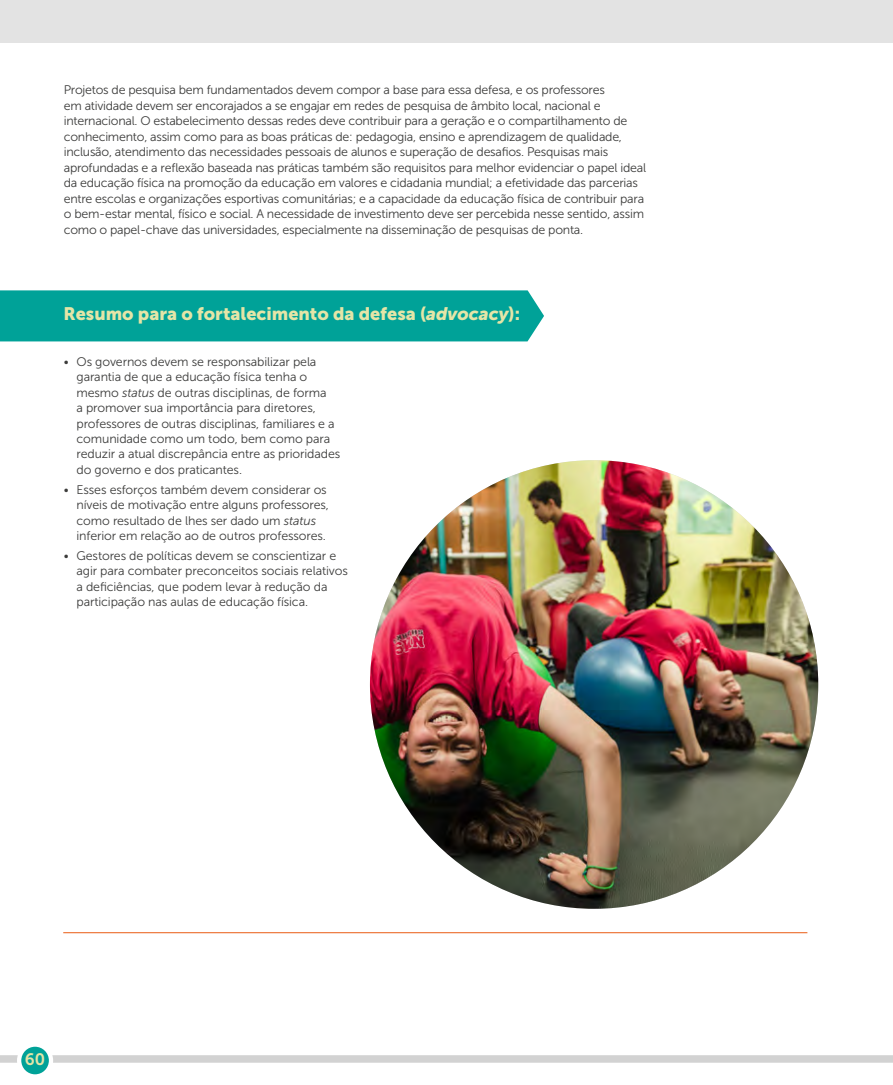
<style>
.page{position:relative;width:893px;height:1085px;background:#fff}
.page>*{position:absolute;margin:0;border:0;box-sizing:border-box;transform-origin:0 0}
.t1{font:18px "Museo Sans 900";color:#e5e5a7}
.t2{font:16.5px "Museo Sans 700";color:#e5e5a7}
.t3{font:12.45px/15.5px "Museo Sans 300";letter-spacing:-.02em;color:#3c3c3b}
.s1{font-style:italic}
</style>
<div class="page">
<div style="left:0;top:0;width:893px;height:43px;background:#e3e3e3"></div>
<hr style="left:63px;top:932px;width:744px;height:1px;background:#ea5b13">
<div style="left:0;top:1054px;width:893px;height:8px;background:#d2d2d2"></div>
<svg style="left:19px;top:1044px;width:32px;height:32px"></svg>
<div style="left:17px;top:1042px;width:36px;height:36px;border:4px solid #fff;border-radius:50%"></div>
<div style="left:0;top:290px;width:544px;height:51px;background:#00a298"></div>
<img style="left:370px;top:460px;width:448px;height:448px;border-radius:224px">
<p class="t3" style="left:64px;top:82px;width:584px">Projetos de pesquisa bem fundamentados devem compor a base para essa defesa, e os professores<br>em atividade devem ser encorajados a se engajar em redes de pesquisa de âmbito local, nacional e internacional. O estabelecimento dessas redes deve contribuir para a geração e o compartilhamento de conhecimento, assim como para as boas práticas de: pedagogia, ensino e aprendizagem de qualidade, inclusão, atendimento das necessidades pessoais de alunos e superação de desafios. Pesquisas mais aprofundadas e a reflexão baseada nas práticas também são requisitos para melhor evidenciar o papel ideal da educação física na promoção da educação em valores e cidadania mundial; a efetividade das parcerias entre escolas e organizações esportivas comunitárias; e a capacidade da educação física de contribuir para o bem-estar mental, físico e social. A necessidade de investimento deve ser percebida nesse sentido, assim como o papel-chave das universidades, especialmente na disseminação de pesquisas de ponta.</p>
<h1 class="t1" style="left:64px;top:303px;width:458px">Resumo para o fortalecimento da defesa (<span class="s1">advocacy</span>):</h1>
<p class="t3" style="left:77px;top:354px;width:265px;text-indent:-13px">• Os governos devem se responsabilizar pela garantia de que a educação física tenha o mesmo <span class="s1">status</span> de outras disciplinas, de forma<br>a promover sua importância para diretores, professores de outras disciplinas, familiares e a comunidade como um todo, bem como para reduzir a atual discrepância entre as prioridades do governo e dos praticantes.</p>
<p class="t3" style="left:77px;top:481px;width:254px;text-indent:-13px">• Esses esforços também devem considerar os níveis de motivação entre alguns professores, como resultado de lhes ser dado um <span class="s1">status </span>inferior em relação ao de outros professores.</p>
<p class="t3" style="left:77px;top:547px;width:273px;text-indent:-13px">• Gestores de políticas devem se conscientizar e agir para combater preconceitos sociais relativos a deficiências, que podem levar à redução da participação nas aulas de educação física.</p>
<h2 class="t2" style="left:25px;top:1050px;width:22px">60</h2>
</div>
